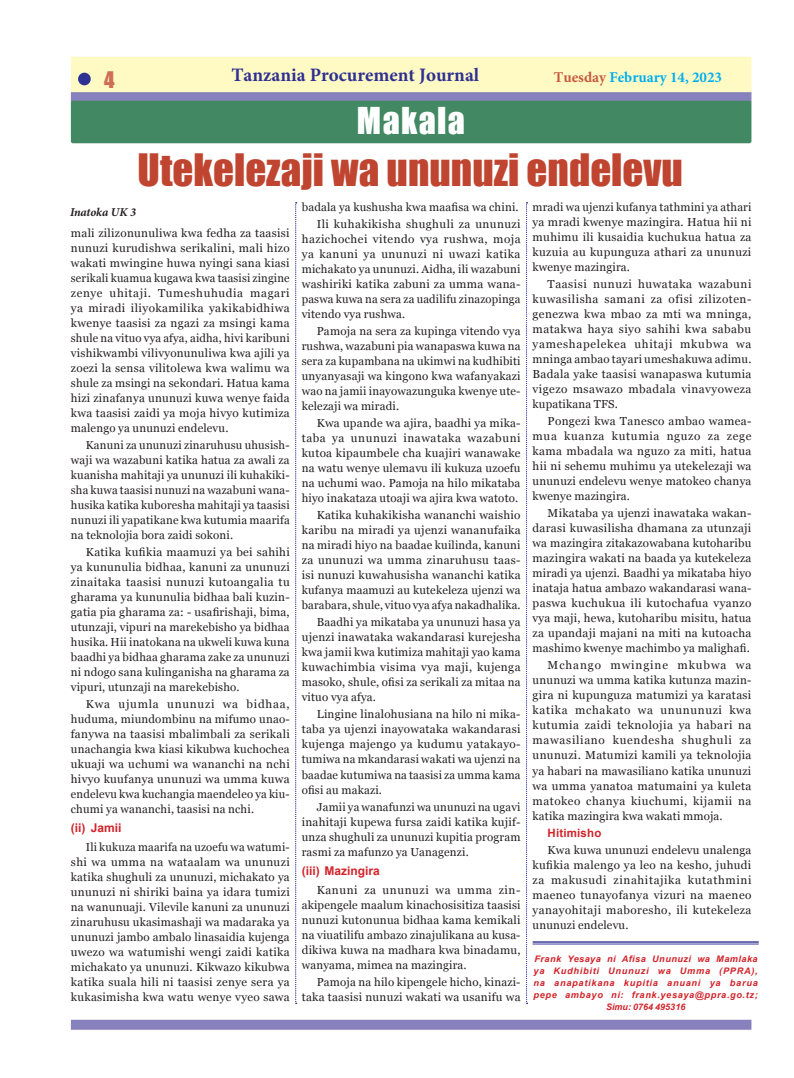
<style>
.page{position:relative;width:794px;height:1078px;background:#fff}
.page>*{position:absolute;margin:0;border:0;box-sizing:border-box;transform-origin:0 0}
.t1{font:41px "Impact";color:#bf4530}
.t2{font:34px "Impact";letter-spacing:.04em;color:#fff}
.t3{font:21px "Impact";color:#cd6f55}
.t4{font:700 19px "Minion Pro";color:#2e3092}
.t5{font:700 15px "Minion Pro";color:#00aeef}
.t6{font:700 12px "Arial";color:#d1232a}
.t7{font:italic 700 12px "Minion Pro";letter-spacing:-.005em;color:#231f20}
.t8{font:11.5px/15px "Georgia";letter-spacing:.015em;color:#231f20;text-align:justify}
.t9{font:11.5px/17px "Georgia";letter-spacing:.035em;color:#231f20;text-align:right}
.t10{font:700 11.5px "Arial";letter-spacing:.015em;color:#d1232a}
.t11{font:italic 700 9px/12px "Arial";letter-spacing:.07em;color:#d1232a;text-align:center}
.s1{color:#c55a40}
</style>
<div class="page">
<div style="left:71px;top:57px;width:680px;height:40px;background:#fffac4"></div>
<div style="left:71px;top:92px;width:680px;height:10px;background:#8781bd"></div>
<div style="left:78px;top:73px;width:13px;height:12px;background:#2e3092;border-radius:50%"></div>
<div style="left:71px;top:1019px;width:680px;height:10px;background:#8781bd"></div>
<svg style="left:295px;top:202px;width:2px;height:801px"></svg>
<svg style="left:526px;top:202px;width:1px;height:801px"></svg>
<hr style="left:532px;top:941px;width:226px;height:1px;background:#3e3f99">
<hr style="left:532px;top:943px;width:226px;height:1px;background:#3e3f99">
<div style="left:71px;top:101px;width:680px;height:42px;background:#428862;border-radius:2px"></div>
<h3 class="t3" style="left:104px;top:66px;width:12px">4</h3>
<h3 class="t4" style="left:231px;top:61px;width:249px">Tanzania Procurement Journal</h3>
<h3 class="t5" style="left:554px;top:67px;width:170px"><span class="s1">Tuesday</span> February 14, 2023</h3>
<h2 class="t2" style="left:357px;top:100px;width:110px">Makala</h2>
<h1 class="t1" style="left:138px;top:144px;width:547px">Utekelezaji wa ununuzi endelevu</h1>
<p class="t7" style="left:70px;top:204px;width:68px">Inatoka UK 3</p>
<p class="t8" style="left:71px;top:225px;width:220px">mali zilizonunuliwa kwa fedha za taasisi nunuzi kurudishwa serikalini, mali hizo wakati mwingine huwa nyingi sana kiasi serikali kuamua kugawa kwa taasisi zingine zenye uhitaji. Tumeshuhudia magari ya miradi iliyokamilika yakikabidhiwa kwenye taasisi za ngazi za msingi kama shule na vituo vya afya, aidha, hivi karibuni vishikwambi vilivyonunuliwa kwa ajili ya zoezi la sensa vilitolewa kwa walimu wa shule za msingi na sekondari. Hatua kama hizi zinafanya ununuzi kuwa wenye faida kwa taasisi zaidi ya moja hivyo kutimiza malengo ya ununuzi endelevu.</p>
<p class="t8" style="left:71px;top:437px;width:220px;text-indent:15px">Kanuni za ununuzi zinaruhusu uhusish&shy;waji wa wazabuni katika hatua za awali za kuanisha mahitaji ya ununuzi ili kuhakiki&shy;sha kuwa taasisi nunuzi na wazabuni wana&shy;husika katika kuboresha mahitaji ya taasisi nunuzi ili yapatikane kwa kutumia maarifa na teknolojia bora zaidi sokoni.</p>
<p class="t8" style="left:71px;top:544px;width:220px;text-indent:15px">Katika kufikia maamuzi ya bei sahihi ya kununulia bidhaa, kanuni za ununuzi zinaitaka taasisi nunuzi kutoangalia tu gharama ya kununulia bidhaa bali kuzin&shy;gatia pia gharama za: - usafirishaji, bima, utunzaji, vipuri na marekebisho ya bidhaa husika. Hii inatokana na ukweli kuwa kuna baadhi ya bidhaa gharama zake za ununuzi ni ndogo sana kulinganisha na gharama za vipuri, utunzaji na marekebisho.</p>
<p class="t8" style="left:71px;top:696px;width:220px;text-indent:15px">Kwa ujumla ununuzi wa bidhaa, huduma, miundombinu na mifumo unao&shy;fanywa na taasisi mbalimbali za serikali unachangia kwa kiasi kikubwa kuchochea ukuaji wa uchumi wa wananchi na nchi hivyo kuufanya ununuzi wa umma kuwa endelevu kwa kuchangia maendeleo ya kiu&shy;chumi ya wananchi, taasisi na nchi.</p>
<p class="t6" style="left:71px;top:819px;width:52px">(ii) Jamii</p>
<p class="t8" style="left:71px;top:839px;width:220px;text-indent:15px">Ili kukuza maarifa na uzoefu wa watumi&shy;shi wa umma na wataalam wa ununuzi katika shughuli za ununuzi, michakato ya ununuzi ni shiriki baina ya idara tumizi na wanunuaji. Vilevile kanuni za ununuzi zinaruhusu ukasimashaji wa madaraka ya ununuzi jambo ambalo linasaidia kujenga uwezo wa watumishi wengi zaidi katika michakato ya ununuzi. Kikwazo kikubwa katika suala hili ni taasisi zenye sera ya kukasimisha kwa watu wenye vyeo sawa</p>
<p class="t9" style="left:302px;top:198px;width:220px">badala ya kushusha kwa maafisa wa chini.<br>Ili kuhakikisha shughuli za ununuzi</p>
<p class="t8" style="left:302px;top:231px;width:220px">hazichochei vitendo vya rushwa, moja ya kanuni ya ununuzi ni uwazi katika michakato ya ununuzi. Aidha, ili wazabuni washiriki katika zabuni za umma wana&shy;paswa kuwa na sera za uadilifu zinazopinga vitendo vya rushwa.</p>
<p class="t8" style="left:302px;top:323px;width:220px;text-indent:15px">Pamoja na sera za kupinga vitendo vya rushwa, wazabuni pia wanapaswa kuwa na sera za kupambana na ukimwi na kudhibiti unyanyasaji wa kingono kwa wafanyakazi wao na jamii inayowazunguka kwenye ute&shy;kelezaji wa miradi.</p>
<p class="t8" style="left:302px;top:415px;width:220px;text-indent:15px">Kwa upande wa ajira, baadhi ya mika&shy;taba ya ununuzi inawataka wazabuni kutoa kipaumbele cha kuajiri wanawake na watu wenye ulemavu ili kukuza uzoefu na uchumi wao. Pamoja na hilo mikataba hiyo inakataza utoaji wa ajira kwa watoto.</p>
<p class="t8" style="left:302px;top:507px;width:220px;text-indent:15px">Katika kuhakikisha wananchi waishio karibu na miradi ya ujenzi wananufaika na miradi hiyo na baadae kuilinda, kanuni za ununuzi wa umma zinaruhusu taas&shy;isi nunuzi kuwahusisha wananchi katika kufanya maamuzi au kutekeleza ujenzi wa barabara, shule, vituo vya afya nakadhalika.</p>
<p class="t8" style="left:302px;top:614px;width:220px;text-indent:15px">Baadhi ya mikataba ya ununuzi hasa ya ujenzi inawataka wakandarasi kurejesha kwa jamii kwa kutimiza mahitaji yao kama kuwachimbia visima vya maji, kujenga masoko, shule, ofisi za serikali za mitaa na vituo vya afya.</p>
<p class="t8" style="left:302px;top:706px;width:220px;text-indent:15px">Lingine linalohusiana na hilo ni mika&shy;taba ya ujenzi inayowataka wakandarasi kujenga majengo ya kudumu yatakayo&shy;tumiwa na mkandarasi wakati wa ujenzi na baadae kutumiwa na taasisi za umma kama ofisi au makazi.</p>
<p class="t8" style="left:302px;top:798px;width:220px;text-indent:15px">Jamii ya wanafunzi wa ununuzi na ugavi inahitaji kupewa fursa zaidi katika kujif&shy;unza shughuli za ununuzi kupitia program rasmi za mafunzo ya Uanagenzi.</p>
<p class="t6" style="left:302px;top:862px;width:80px">(iii) Mazingira</p>
<p class="t8" style="left:302px;top:881px;width:220px;text-indent:15px">Kanuni za ununuzi wa umma zin&shy;akipengele maalum kinachosisitiza taasisi nunuzi kutonunua bidhaa kama kemikali na viuatilifu ambazo zinajulikana au kusa&shy;dikiwa kuwa na madhara kwa binadamu, wanyama, mimea na mazingira.</p>
<p class="t8" style="left:302px;top:973px;width:220px;text-align:right">Pamoja na hilo kipengele hicho, kinazi&shy;taka taasisi nunuzi wakati wa usanifu wa</p>
<p class="t8" style="left:532px;top:199px;width:220px">mradi wa ujenzi kufanya tathmini ya athari ya mradi kwenye mazingira. Hatua hii ni muhimu ili kusaidia kuchukua hatua za kuzuia au kupunguza athari za ununuzi kwenye mazingira.</p>
<p class="t8" style="left:532px;top:276px;width:220px;text-indent:15px">Taasisi nunuzi huwataka wazabuni kuwasilisha samani za ofisi zilizoten&shy;genezwa kwa mbao za mti wa mninga, matakwa haya siyo sahihi kwa sababu yameshapelekea uhitaji mkubwa wa mninga ambao tayari umeshakuwa adimu.<br>Badala yake taasisi wanapaswa kutumia vigezo msawazo mbadala vinavyoweza kupatikana TFS.</p>
<p class="t8" style="left:532px;top:413px;width:220px;text-indent:15px">Pongezi kwa Tanesco ambao wamea&shy;mua kuanza kutumia nguzo za zege kama mbadala wa nguzo za miti, hatua hii ni sehemu muhimu ya utekelezaji wa ununuzi endelevu wenye matokeo chanya kwenye mazingira.</p>
<p class="t8" style="left:532px;top:505px;width:220px;text-indent:15px">Mikataba ya ujenzi inawataka wakan&shy;darasi kuwasilisha dhamana za utunzaji wa mazingira zitakazowabana kutoharibu mazingira wakati na baada ya kutekeleza miradi ya ujenzi. Baadhi ya mikataba hiyo inataja hatua ambazo wakandarasi wana&shy;paswa kuchukua ili kutochafua vyanzo vya maji, hewa, kutoharibu misitu, hatua za upandaji majani na miti na kutoacha mashimo kwenye machimbo ya malighafi.</p>
<p class="t8" style="left:532px;top:657px;width:220px;text-indent:15px">Mchango mwingine mkubwa wa ununuzi wa umma katika kutunza mazin&shy;gira ni kupunguza matumizi ya karatasi katika mchakato wa unununuzi kwa kutumia zaidi teknolojia ya habari na mawasiliano kuendesha shughuli za ununuzi. Matumizi kamili ya teknolojia ya habari na mawasiliano katika ununuzi wa umma yanatoa matumaini ya kuleta matokeo chanya kiuchumi, kijamii na katika mazingira kwa wakati mmoja.</p>
<p class="t10" style="left:547px;top:824px;width:55px">Hitimisho</p>
<p class="t8" style="left:532px;top:841px;width:220px;text-indent:15px">Kwa kuwa ununuzi endelevu unalenga kufikia malengo ya leo na kesho, juhudi za makusudi zinahitajika kutathmini maeneo tunayofanya vizuri na maeneo yanayohitaji maboresho, ili kutekeleza ununuzi endelevu.</p>
<p class="t11" style="left:533px;top:953px;width:226px">Frank Yesaya ni Afisa Ununuzi wa Mamlaka ya Kudhibiti Ununuzi wa Umma (PPRA), na anapatikana kupitia anuani ya barua pepe ambayo ni: frank.yesaya@ppra.go.tz; Simu: 0764 495316</p>
</div>
